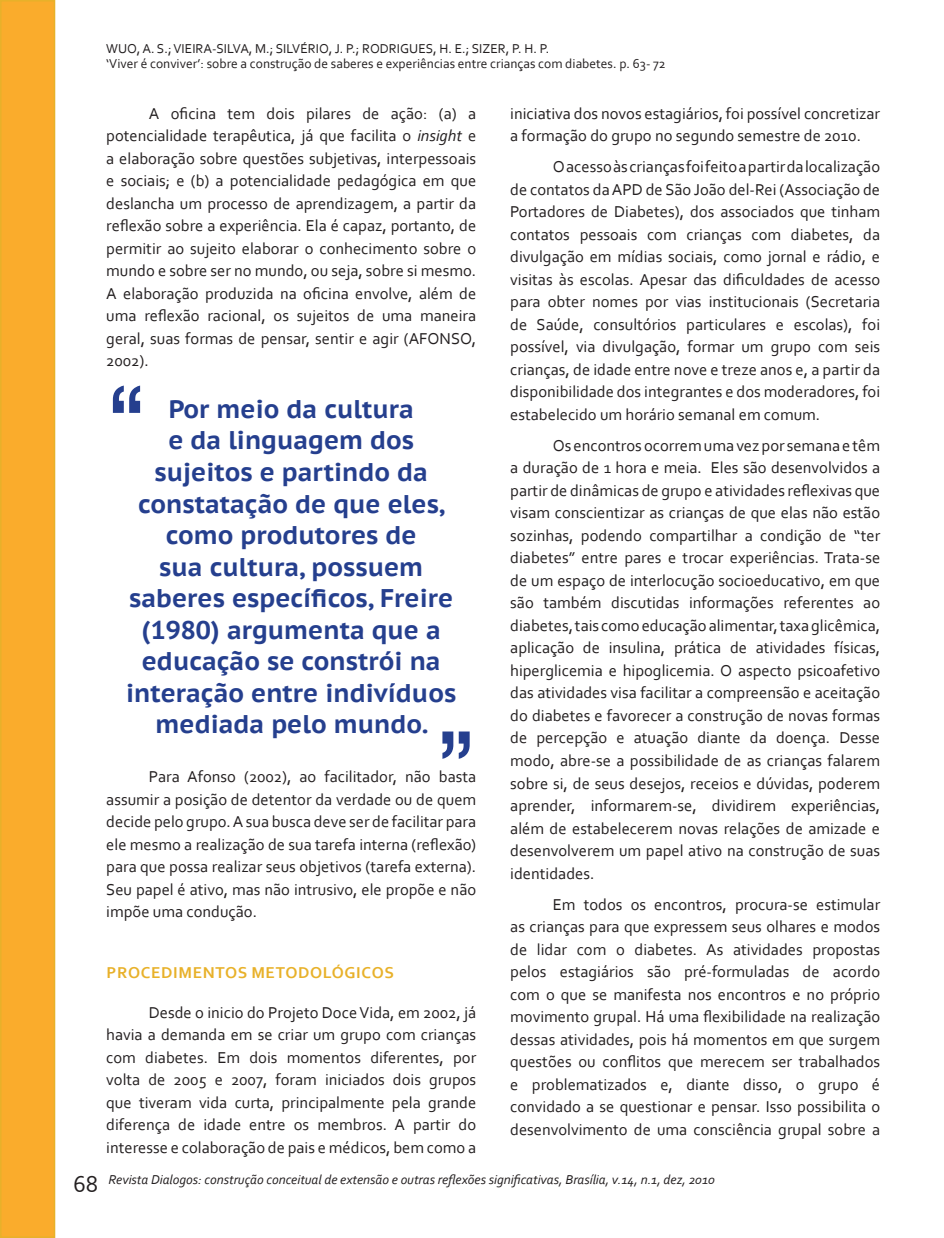
<style>
.page{position:relative;width:944px;height:1238px;background:#fff}
.page>*{position:absolute;margin:0;border:0;box-sizing:border-box;transform-origin:0 0}
.t1{font:108px "Bangla Sangam MN";color:#253f8e}
.tit-art{font:700 25.5px/31.5px "PT Sans Caption";color:#253f8e;text-align:center}
.t2{font:16.5px/22.5px "Corbel";color:#231f20;text-align:justify}
.titulo-dourado{font:700 16.5px "Corbel";letter-spacing:.04em;color:#e8b12a}
.cabeçalho{font:13.5px "Corbel";color:#231f20}
.t3{font:italic 13.5px "Corbel";color:#231f20}
.s1{font-style:italic}
.s2{font-style:normal;font-size:24px}
</style>
<div class="page">
<div style="left:0;top:0;width:55px;height:1237px;background:#faac2c;border:2px solid #e8b12a"></div>
<p class="cabeçalho" style="left:106px;top:40px;width:445px">WUO, A. S.; VIEIRA-SILVA, M.; SILVÉRIO, J. P.; RODRIGUES, H. E.; SIZER, P. H. P.</p>
<p class="cabeçalho" style="left:106px;top:55px;width:561px">‘Viver é conviver’: sobre a construção de saberes e experiências entre crianças com diabetes. p. 63- 72</p>
<p class="t2" style="left:106px;top:102px;width:371px;text-indent:43px">A oficina tem dois pilares de ação: (a) a potencialidade terapêutica, já que facilita o <span class="s1">insight</span> e a elaboração sobre questões subjetivas, interpessoais e sociais; e (b) a potencialidade pedagógica em que deslancha um processo de aprendizagem, a partir da reflexão sobre a experiência. Ela é capaz, portanto, de permitir ao sujeito elaborar o conhecimento sobre o mundo e sobre ser no mundo, ou seja, sobre si mesmo.<br>A elaboração produzida na oficina envolve, além de uma reflexão racional, os sujeitos de uma maneira geral, suas formas de pensar, sentir e agir (AFONSO, 2002).</p>
<p class="t2" style="left:510px;top:101px;width:371px">iniciativa dos novos estagiários, foi possível concretizar a formação do grupo no segundo semestre de 2010.</p>
<p class="t2" style="left:510px;top:155px;width:371px;text-indent:43px">O acesso às crianças foi feito a partir da localização de contatos da APD de São João del-Rei (Associação de Portadores de Diabetes), dos associados que tinham contatos pessoais com crianças com diabetes, da divulgação em mídias sociais, como jornal e rádio, e visitas às escolas. Apesar das dificuldades de acesso para obter nomes por vias institucionais (Secretaria de Saúde, consultórios particulares e escolas), foi possível, via divulgação, formar um grupo com seis crianças, de idade entre nove e treze anos e, a partir da disponibilidade dos integrantes e dos moderadores, foi estabelecido um horário semanal em comum.</p>
<p class="t2" style="left:510px;top:433px;width:371px;text-indent:43px">Os encontros ocorrem uma vez por semana e têm a duração de 1 hora e meia. Eles são desenvolvidos a partir de dinâmicas de grupo e atividades reflexivas que visam conscientizar as crianças de que elas não estão sozinhas, podendo compartilhar a condição de “ter diabetes” entre pares e trocar experiências. Trata-se de um espaço de interlocução socioeducativo, em que são também discutidas informações referentes ao diabetes, tais como educação alimentar, taxa glicêmica, aplicação de insulina, prática de atividades físicas, hiperglicemia e hipoglicemia. O aspecto psicoafetivo das atividades visa facilitar a compreensão e aceitação do diabetes e favorecer a construção de novas formas de percepção e atuação diante da doença. Desse modo, abre-se a possibilidade de as crianças falarem sobre si, de seus desejos, receios e dúvidas, poderem aprender, informarem-se, dividirem experiências, além de estabelecerem novas relações de amizade e desenvolverem um papel ativo na construção de suas identidades.</p>
<p class="t2" style="left:510px;top:892px;width:371px;text-indent:43px">Em todos os encontros, procura-se estimular as crianças para que expressem seus olhares e modos de lidar com o diabetes. As atividades propostas pelos estagiários são pré-formuladas de acordo com o que se manifesta nos encontros e no próprio movimento grupal. Há uma flexibilidade na realização dessas atividades, pois há momentos em que surgem questões ou conflitos que merecem ser trabalhados e problematizados e, diante disso, o grupo é convidado a se questionar e pensar. Isso possibilita o desenvolvimento de uma consciência grupal sobre a</p>
<p class="t1" style="left:106px;top:360px;width:40px">“</p>
<p class="tit-art" style="left:169px;top:393px;width:247px">Por meio da cultura</p>
<p class="tit-art" style="left:126px;top:424px;width:332px">e da linguagem dos sujeitos e partindo da constatação de que eles, como produtores de<br>sua cultura, possuem saberes específicos, Freire (1980) argumenta que a educação se constrói na interação entre indivíduos mediada pelo mundo.</p>
<p class="t1" style="left:476px;top:784px;width:40px;rotate:-180deg">“</p>
<p class="t2" style="left:106px;top:765px;width:371px;text-indent:43px">Para Afonso (2002), ao facilitador, não basta assumir a posição de detentor da verdade ou de quem decide pelo grupo. A sua busca deve ser de facilitar para ele mesmo a realização de sua tarefa interna (reflexão) para que possa realizar seus objetivos (tarefa externa).<br>Seu papel é ativo, mas não intrusivo, ele propõe e não impõe uma condução.</p>
<p class="titulo-dourado" style="left:107px;top:962px;width:289px">PROCEDIMENTOS METODOLÓGICOS</p>
<p class="t2" style="left:106px;top:1000px;width:371px;text-indent:43px">Desde o inicio do Projeto Doce Vida, em 2002, já havia a demanda em se criar um grupo com crianças com diabetes. Em dois momentos diferentes, por volta de 2005 e 2007, foram iniciados dois grupos que tiveram vida curta, principalmente pela grande diferença de idade entre os membros. A partir do interesse e colaboração de pais e médicos, bem como a</p>
<p class="t3" style="left:73px;top:1171px;width:643px"><span class="s2">68</span> Revista Dialogos: construção conceitual de extensão e outras reflexões significativas, Brasília, v.14, n.1, dez, 2010</p>
</div>
